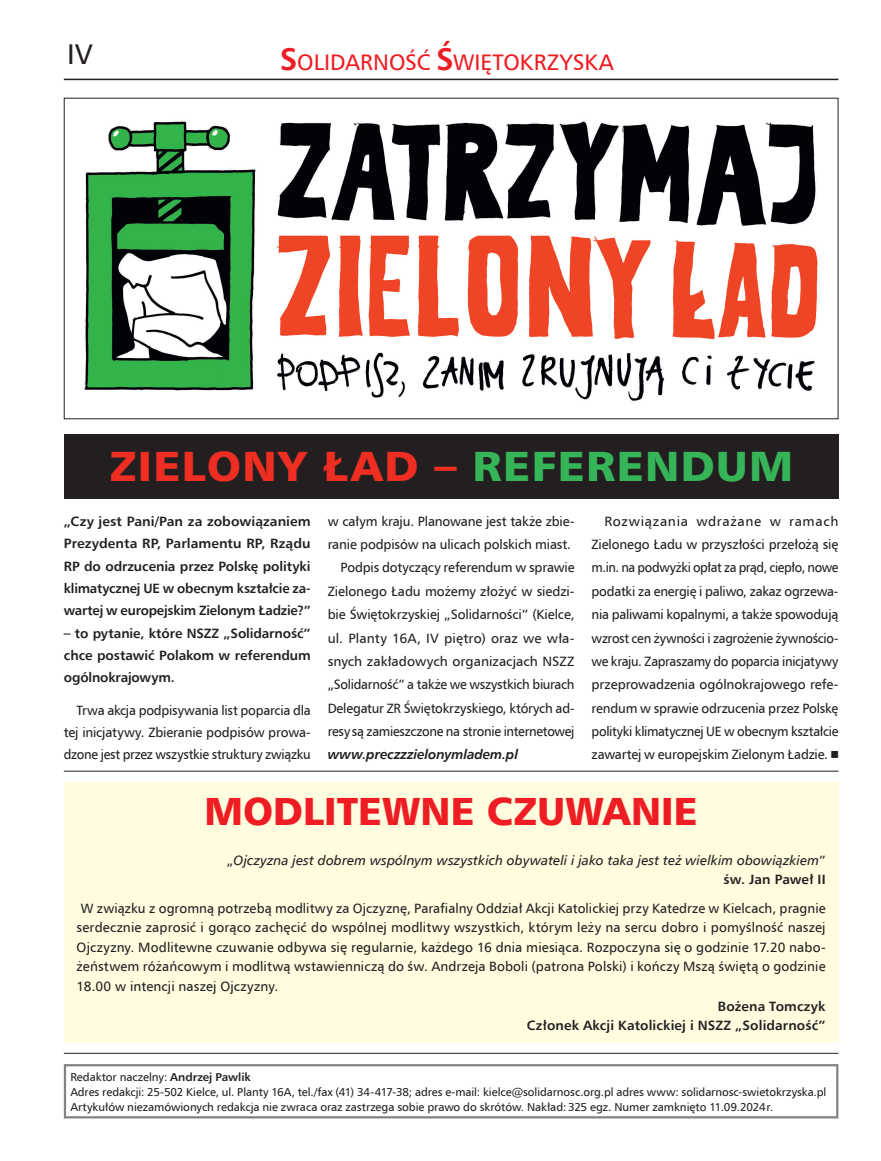
<style>
.page{position:relative;width:881px;height:1161px;background:#fff}
.page>*{position:absolute;margin:0;border:0;box-sizing:border-box;transform-origin:0 0}
.t1{font:42px "Humanist 777 BT Black B";letter-spacing:.03em;color:#ee2e22;scale:1.06 1}
.t2{font:39px "Humanist 777 BT Black B";color:#ee1d23}
.t3{font:28.5px "Humnst 777 EU";color:#231f20}
.t4{font:22.5px "Humnst 777 EU";color:#ee1d23}
.t5{font:13.5px/23.4px "Humnst 777 EU";letter-spacing:-.01em;color:#231f20;text-align:justify}
.t6{font:700 13.5px/22.4px "Humnst 777 EU";letter-spacing:-.005em;color:#231f20;text-align:justify}
.t7{font:italic 13.5px/19.6px "Humnst 777 EU";letter-spacing:.005em;color:#231f20;text-align:right}
.t8{font:italic 700 13.5px "Humnst 777 EU";letter-spacing:-.01em;color:#231f20}
.t9{font:11.4px/15px "Humnst 777 EU";letter-spacing:-.005em;color:#231f20}
.s1{font-weight:700;font-size:31.5px}
.s2{color:#36b558}
.s3{font-family:"Commercial Pi"}
.s4{font-style:normal}
.s5{font-weight:700;font-style:normal}
.s6{font-weight:700}
</style>
<div class="page">
<hr style="left:64px;top:79px;width:774px;height:1px;background:#231f20">
<div style="left:64px;top:1064px;width:774px;height:54px;border:2px solid #808285"></div>
<hr style="left:64px;top:1053px;width:774px;height:1px;background:#231f20">
<div style="left:64px;top:434px;width:774px;height:65px;background:#231f20"></div>
<hr style="left:64px;top:771px;width:774px;height:1px;background:#231f20">
<div style="left:64px;top:783px;width:774px;height:260px;background:#fffce0"></div>
<img style="left:84px;top:121px;width:734px;height:280px">
<h3 class="t3" style="left:67px;top:36px;width:27px">IV</h3>
<h3 class="t4" style="left:280px;top:48px;width:335px"><span class="s1">S</span>OLIDARNOŚĆ <span class="s1">Ś</span>WIĘTOKRZYSKA</h3>
<h1 class="t1" style="left:109px;top:439px;width:646px">ZIELONY ŁAD – <span class="s2">REFERENDUM</span></h1>
<p class="t6" style="left:64px;top:510px;width:248px">„Czy jest Pani/Pan za zobowiązaniem Prezydenta RP, Parlamentu RP, Rządu RP do odrzucenia przez Polskę polityki klimatycznej UE w obecnym kształcie za&shy;wartej w europejskim Zielonym Ładzie?”</p>
<p class="t6" style="left:64px;top:622px;width:248px">– to pytanie, które NSZZ „Solidarność” chce postawić Polakom w referendum ogólnokrajowym.</p>
<p class="t5" style="left:64px;top:698px;width:248px;line-height:22.4px;text-indent:13px">Trwa akcja podpisywania list poparcia dla tej inicjatywy. Zbieranie podpisów prowa&shy;dzone jest przez wszystkie struktury związku</p>
<p class="t5" style="left:327px;top:509px;width:248px;text-align:right">w całym kraju. Planowane jest także zbie&shy;ranie podpisów na ulicach polskich miast.<br>Podpis dotyczący referendum w sprawie Zielonego Ładu możemy złożyć w siedzi&shy;bie Świętokrzyskiej „Solidarności” (Kielce, ul. Planty 16A, IV piętro) oraz we wła&shy;snych zakładowych organizacjach NSZZ „Solidarność” a także we wszystkich biurach Delegatur ZR Świętokrzyskiego, których ad&shy;resy są zamieszczone na stronie internetowej</p>
<p class="t8" style="left:327px;top:746px;width:192px">www.preczzzielonymladem.pl</p>
<p class="t5" style="left:591px;top:509px;width:248px;text-indent:13px">Rozwiązania wdrażane w ramach Zielonego Ładu w przyszłości przełożą się m.in. na podwyżki opłat za prąd, ciepło, nowe podatki za energię i paliwo, zakaz ogrzewa&shy;nia paliwami kopalnymi, a także spowodują wzrost cen żywności i zagrożenie żywnościo&shy;we kraju. Zapraszamy do poparcia inicjatywy przeprowadzenia ogólnokrajowego refe&shy;rendum w sprawie odrzucenia przez Polskę polityki klimatycznej UE w obecnym kształcie zawartej w europejskim Zielonym Ładzie. <span class="s3">4</span></p>
<h2 class="t2" style="left:204px;top:786px;width:494px">MODLITEWNE CZUWANIE</h2>
<p class="t7" style="left:227px;top:850px;width:600px"><span class="s4">„</span>Ojczyzna jest dobrem wspólnym wszystkich obywateli i jako taka jest też wielkim obowiązkiem<span class="s4">” </span><span class="s5">św. Jan Paweł II</span></p>
<p class="t5" style="left:77px;top:898px;width:750px;line-height:19.6px;text-indent:4px">W związku z ogromną potrzebą modlitwy za Ojczyznę, Parafialny Oddział Akcji Katolickiej przy Katedrze w Kielcach, pragnie serdecznie zaprosić i gorąco zachęcić do wspólnej modlitwy wszystkich, którym leży na sercu dobro i pomyślność naszej Ojczyzny. Modlitewne czuwanie odbywa się regularnie, każdego 16 dnia miesiąca. Rozpoczyna się o godzinie 17.20 nabo&shy;żeństwem różańcowym i modlitwą wstawienniczą do św. Andrzeja Boboli (patrona Polski) i kończy Mszą świętą o godzinie 18.00 w intencji naszej Ojczyzny.</p>
<p class="t6" style="left:526px;top:996px;width:300px;line-height:19.6px;text-align:right">Bożena Tomczyk<br>Członek Akcji Katolickiej i NSZZ „Solidarność”</p>
<p class="t9" style="left:70px;top:1069px;width:757px">Redaktor naczelny: <span class="s6">Andrzej Pawlik<br></span>Adres redakcji: 25-502 Kielce, ul. Planty 16A, tel./fax (41) 34-417-38; adres e-mail: kielce@solidarnosc.org.pl adres www: solidarnosc-swietokrzyska.pl<br>Artykułów niezamówionych redakcja nie zwraca oraz zastrzega sobie prawo do skrótów. Nakład: 325 egz. Numer zamknięto 11.09.2024r.</p>
</div>
